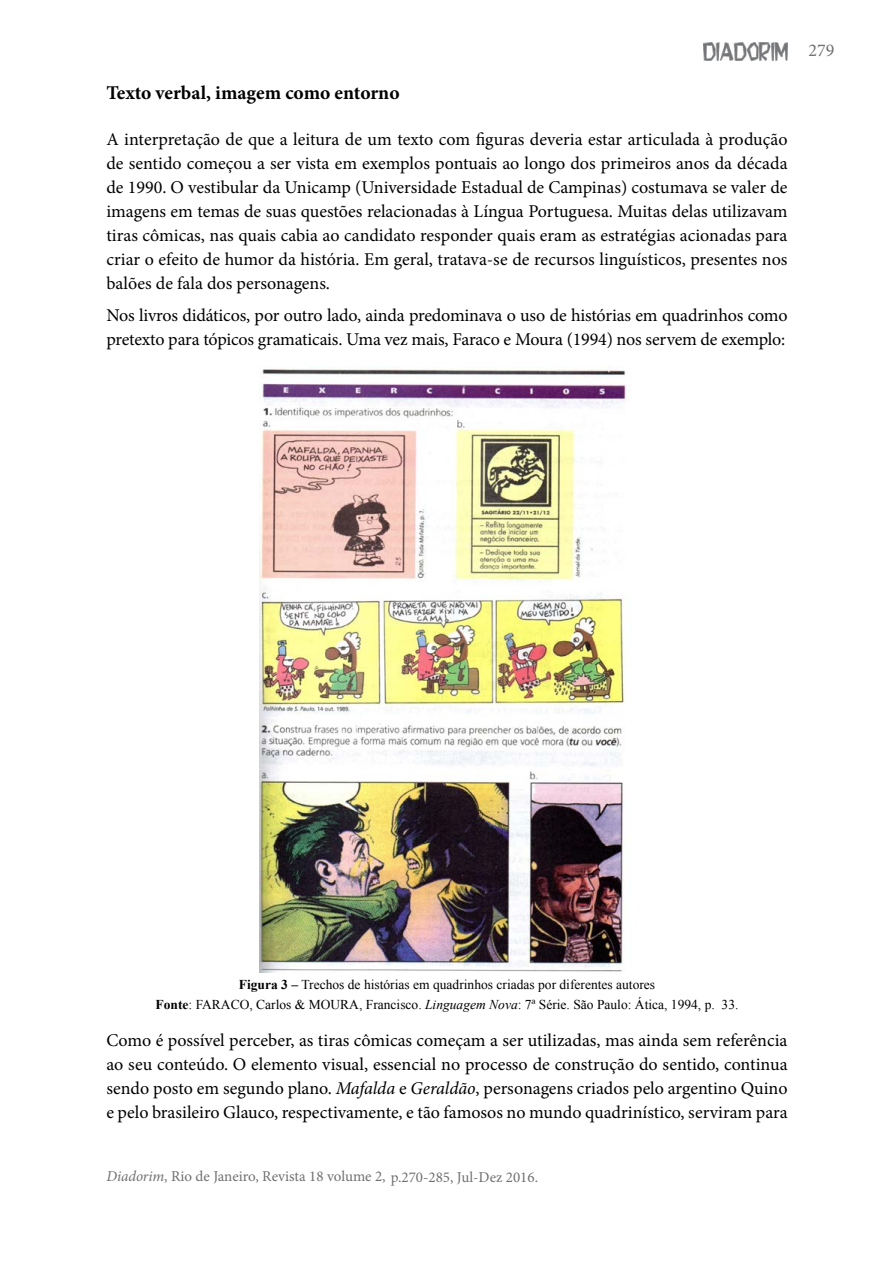
<style>
.page{position:relative;width:894px;height:1263px;background:#fff}
.page>*{position:absolute;margin:0;border:0;box-sizing:border-box;transform-origin:0 0}
.t1{font:700 19.5px "Minion Pro";color:#000}
.t2{font:18px/24px "Minion Pro";letter-spacing:-.01em;color:#000;text-align:justify}
.t3{font:18px "Minion Pro";color:#707070}
.t4{font:15px "Minion Pro";color:#707070}
.t5{font:13.5px/20.4px "Times New Roman";color:#000;text-align:center}
.s1{font-weight:700}
.s2{font-style:italic}
</style>
<div class="page">
<img style="left:703px;top:43px;width:84px;height:17px">
<img style="left:259px;top:366px;width:367px;height:606px">
<p class="t1" style="left:106px;top:79px;width:294px">Texto verbal, imagem como entorno</p>
<p class="t2" style="left:106px;top:127px;width:682px">A interpretação de que a leitura de um texto com figuras deveria estar articulada à produção de sentido começou a ser vista em exemplos pontuais ao longo dos primeiros anos da década de 1990. O vestibular da Unicamp (Universidade Estadual de Campinas) costumava se valer de imagens em temas de suas questões relacionadas à Língua Portuguesa. Muitas delas utilizavam tiras cômicas, nas quais cabia ao candidato responder quais eram as estratégias acionadas para criar o efeito de humor da história. Em geral, tratava-se de recursos linguísticos, presentes nos balões de fala dos personagens.</p>
<p class="t2" style="left:106px;top:303px;width:682px">Nos livros didáticos, por outro lado, ainda predominava o uso de histórias em quadrinhos como pretexto para tópicos gramaticais. Uma vez mais, Faraco e Moura (1994) nos servem de exemplo:</p>
<p class="t3" style="left:808px;top:38px;width:27px">279</p>
<p class="t5" style="left:155px;top:973px;width:584px"><span class="s1">Figura 3 –</span> Trechos de histórias em quadrinhos criadas por diferentes autores<br><span class="s1">Fonte</span>: FARACO, Carlos &amp; MOURA, Francisco. <span class="s2">Linguagem Nova</span>: 7ª Série. São Paulo: Ática, 1994, p. 33.</p>
<p class="t2" style="left:106px;top:1028px;width:682px">Como é possível perceber, as tiras cômicas começam a ser utilizadas, mas ainda sem referência ao seu conteúdo. O elemento visual, essencial no processo de construção do sentido, continua sendo posto em segundo plano. <span class="s2">Mafalda</span> e <span class="s2">Geraldão</span>, personagens criados pelo argentino Quino e pelo brasileiro Glauco, respectivamente, e tão famosos no mundo quadrinístico, serviram para</p>
<p class="t4" style="left:106px;top:1166px;width:433px"><span class="s2">Diadorim</span>, Rio de Janeiro, Revista 18 volume 2, p.270-285, Jul-Dez 2016.</p>
</div>
